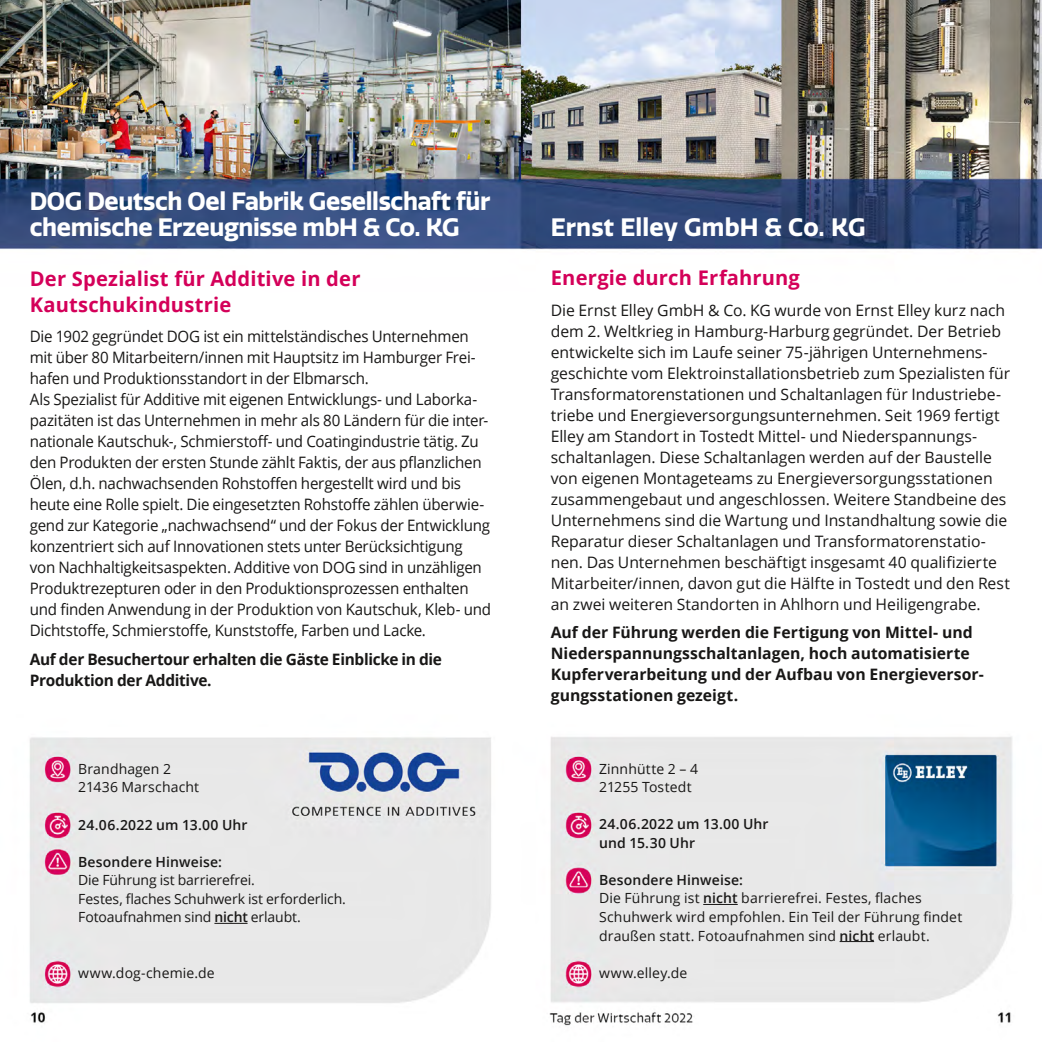
<style>
.page{position:relative;width:1042px;height:1042px;background:#fff}
.page>*{position:absolute;margin:0;border:0;box-sizing:border-box;transform-origin:0 0}
.t1{font:700 24.5px/26.2px "Quatro";letter-spacing:-.015em;color:#fff}
.t2{font:700 24.5px "Quatro";letter-spacing:.005em;color:#fff}
.t3{font:700 20.12px "Open Sans";letter-spacing:.01em;color:#d40059}
.t4{font:15.75px/21px "Open Sans";letter-spacing:-.005em;color:#181716;scale:.96 1}
.t5{font:15.75px/21px "Open Sans";letter-spacing:-.005em;color:#181716}
.t6{font:700 15.75px/21px "Open Sans";color:#181716}
.t7{font:700 15.75px "Open Sans";letter-spacing:-.02em;color:#181716}
.t8{font:14px/18.6px "Open Sans";letter-spacing:.01em;color:#181716}
.t9{font:14px "Open Sans";letter-spacing:-.01em;color:#181716}
.t10{font:600 14px "Open Sans";letter-spacing:.01em;color:#181716}
.s1{font-weight:600}
</style>
<div class="page">
<img style="left:0;top:0;width:1042px;height:1026px">
<hr style="left:703px;top:904px;width:35px;height:1px;background:#181716">
<hr style="left:839px;top:941px;width:35px;height:1px;background:#181716">
<hr style="left:214px;top:923px;width:33px;height:1px;background:#181716">
<p class="t1" style="left:30px;top:188px;width:462px">DOG Deutsch Oel Fabrik Gesellschaft für chemische Erzeugnisse mbH &amp; Co. KG</p>
<p class="t3" style="left:30px;top:264px;width:332px">Der Spezialist für Additive in der</p>
<p class="t3" style="left:30px;top:290px;width:203px">Kautschukindustrie</p>
<p class="t4" style="left:30px;top:326px;width:466px">Die 1902 gegründet DOG ist ein mittelständisches Unternehmen mit über 80 Mitarbeitern/innen mit Hauptsitz im Hamburger Frei&shy;hafen und Produktionsstandort in der Elbmarsch.</p>
<p class="t4" style="left:30px;top:389px;width:482px">Als Spezialist für Additive mit eigenen Entwicklungs- und Laborka&shy;pazitäten ist das Unternehmen in mehr als 80 Ländern für die inter&shy;nationale Kautschuk-, Schmierstoff- und Coatingindustrie tätig. Zu den Produkten der ersten Stunde zählt Faktis, der aus pflanzlichen Ölen, d.h. nachwachsenden Rohstoffen hergestellt wird und bis heute eine Rolle spielt. Die eingesetzten Rohstoffe zählen überwie&shy;gend zur Kategorie „nachwachsend“ und der Fokus der Entwicklung konzentriert sich auf Innovationen stets unter Berücksichtigung von Nachhaltigkeitsaspekten. Additive von DOG sind in unzähligen Produktrezepturen oder in den Produktionsprozessen enthalten und finden Anwendung in der Produktion von Kautschuk, Kleb- und Dichtstoffe, Schmierstoffe, Kunststoffe, Farben und Lacke.</p>
<p class="t7" style="left:30px;top:647px;width:414px">Auf der Besuchertour erhalten die Gäste Einblicke in die</p>
<p class="t7" style="left:30px;top:668px;width:183px">Produktion der Additive.</p>
<p class="t8" style="left:78px;top:759px;width:94px">Brandhagen 2</p>
<p class="t8" style="left:78px;top:778px;width:123px">21436 Marschacht</p>
<p class="t10" style="left:78px;top:815px;width:171px">24.06.2022 um 13.00 Uhr</p>
<p class="t10" style="left:78px;top:852px;width:145px">Besondere Hinweise:</p>
<p class="t9" style="left:78px;top:870px;width:178px">Die Führung ist barrierefrei.</p>
<p class="t9" style="left:78px;top:889px;width:269px">Festes, flaches Schuhwerk ist erforderlich.</p>
<p class="t9" style="left:78px;top:907px;width:224px">Fotoaufnahmen sind <span class="s1">nicht</span> erlaubt.</p>
<p class="t8" style="left:78px;top:963px;width:138px">www.dog-chemie.de</p>
<p class="t2" style="left:551px;top:213px;width:316px">Ernst Elley GmbH &amp; Co. KG</p>
<p class="t3" style="left:551px;top:264px;width:251px">Energie durch Erfahrung</p>
<p class="t5" style="left:551px;top:299px;width:461px">Die Ernst Elley GmbH &amp; Co. KG wurde von Ernst Elley kurz nach dem 2. Weltkrieg in Hamburg-Harburg gegründet. Der Betrieb entwickelte sich im Laufe seiner 75-jährigen Unternehmens&shy;geschichte vom Elektroinstallationsbetrieb zum Spezialisten für Transformatorenstationen und Schaltanlagen für Industriebe&shy;triebe und Energieversorgungsunternehmen. Seit 1969 fertigt Elley am Standort in Tostedt Mittel- und Niederspannungs&shy;schaltanlagen. Diese Schaltanlagen werden auf der Baustelle von eigenen Montageteams zu Energieversorgungsstationen zusammengebaut und angeschlossen. Weitere Standbeine des Unternehmens sind die Wartung und Instandhaltung sowie die Reparatur dieser Schaltanlagen und Transformatorenstatio&shy;nen. Das Unternehmen beschäftigt insgesamt 40 qualifizierte Mitarbeiter/innen, davon gut die Hälfte in Tostedt und den Rest an zwei weiteren Standorten in Ahlhorn und Heiligengrabe.</p>
<p class="t6" style="left:551px;top:621px;width:423px">Auf der Führung werden die Fertigung von Mittel- und</p>
<p class="t6" style="left:551px;top:642px;width:420px">Niederspannungsschaltanlagen, hoch automatisierte</p>
<p class="t6" style="left:551px;top:663px;width:434px">Kupferverarbeitung und der Aufbau von Energieversor&shy;gungsstationen gezeigt.</p>
<p class="t8" style="left:599px;top:759px;width:100px">Zinnhütte 2 – 4</p>
<p class="t8" style="left:599px;top:777px;width:94px">21255 Tostedt</p>
<p class="t10" style="left:599px;top:814px;width:171px">24.06.2022 um 13.00 Uhr</p>
<p class="t10" style="left:599px;top:833px;width:98px">und 15.30 Uhr</p>
<p class="t10" style="left:599px;top:870px;width:145px">Besondere Hinweise:</p>
<p class="t8" style="left:599px;top:888px;width:324px">Die Führung ist <span class="s1">nicht</span> barrierefrei. Festes, flaches</p>
<p class="t8" style="left:599px;top:907px;width:365px">Schuhwerk wird empfohlen. Ein Teil der Führung findet draußen statt. Fotoaufnahmen sind <span class="s1">nicht</span> erlaubt.</p>
<p class="t8" style="left:599px;top:963px;width:90px">www.elley.de</p>
</div>
